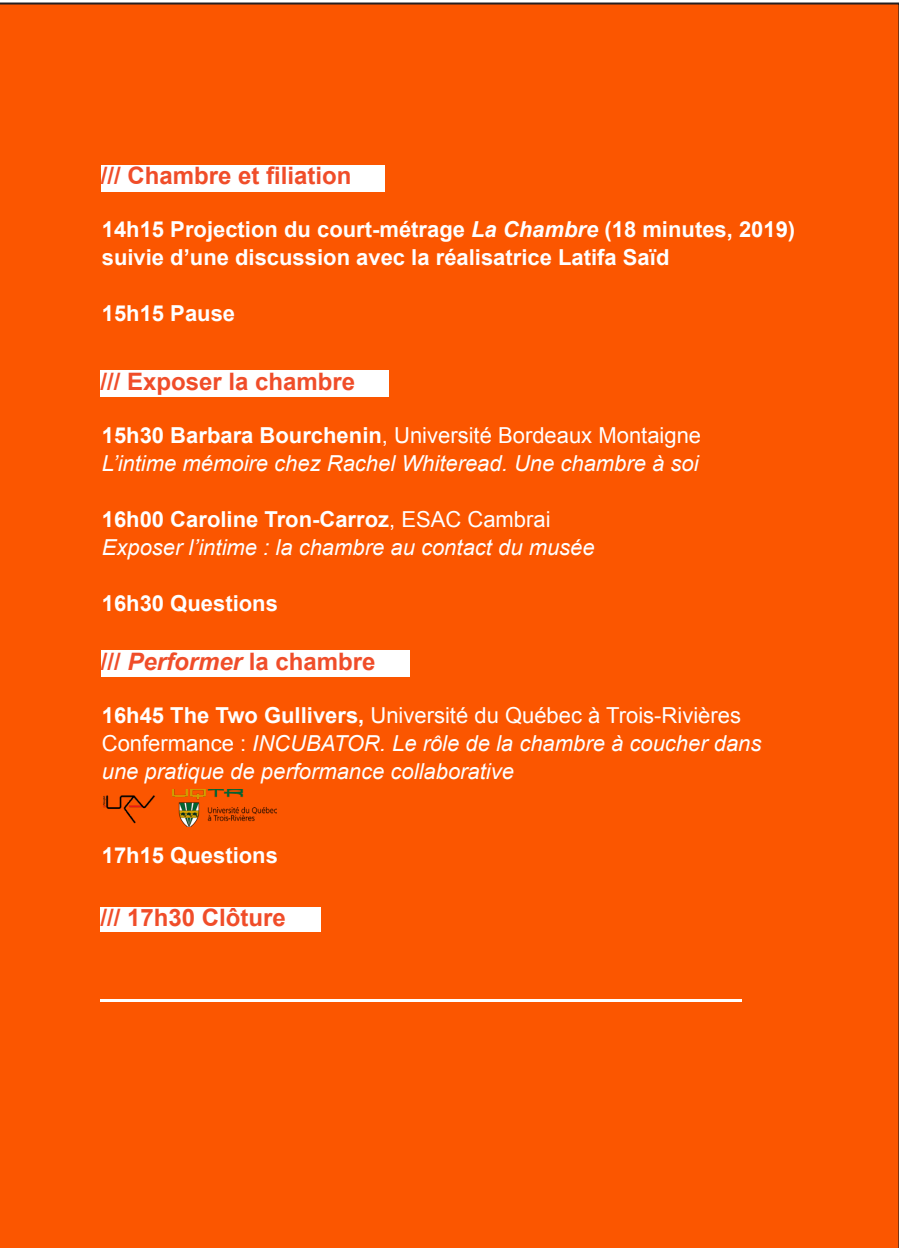
<style>
.page{position:relative;width:899px;height:1248px;background:#fff}
.page>*{position:absolute;margin:0;border:0;box-sizing:border-box;transform-origin:0 0}
.t1{font:700 24px "Arial";color:#f04d29}
.t2{font:700 22px/28px "Arial";color:#fff}
.t3{font:italic 22px/28px "Arial";color:#fff}
.t4{font:22px "Arial";color:#fff}
.s1{font-style:italic}
.s2{font-weight:700}
.s3{font-weight:400}
.s4{font-style:normal}
</style>
<div class="page">
<div style="left:0;top:3px;width:899px;height:1244px;background:#fb5600"></div>
<hr style="left:100px;top:999px;width:641px;height:2px;background:#fff">
<div style="left:101px;top:165px;width:283px;height:26px;background:#fff"></div>
<div style="left:100px;top:370px;width:289px;height:27px;background:#fff"></div>
<div style="left:101px;top:650px;width:308px;height:27px;background:#fff"></div>
<div style="left:100px;top:906px;width:220px;height:25px;background:#fff"></div>
<img style="left:100px;top:789px;width:58px;height:37px">
<img style="left:172px;top:789px;width:104px;height:37px">
<p class="t1" style="left:101px;top:160px;width:252px">/// Chambre et filiation</p>
<p class="t2" style="left:102px;top:215px;width:695px">14h15 Projection du court-métrage <span class="s1">La Chambre</span> (18 minutes, 2019) suivie d’une discussion avec la réalisatrice Latifa Saïd</p>
<p class="t2" style="left:102px;top:299px;width:135px">15h15 Pause</p>
<p class="t1" style="left:100px;top:365px;width:256px">/// Exposer la chambre</p>
<p class="t4" style="left:102px;top:420px;width:601px"><span class="s2">15h30 Barbara Bourchenin</span>, Université Bordeaux Montaigne</p>
<p class="t3" style="left:102px;top:449px;width:598px">L’intime mémoire chez Rachel Whiteread. Une chambre à soi</p>
<p class="t2" style="left:102px;top:505px;width:450px">16h00 Caroline Tron-Carroz<span class="s3">, ESAC Cambrai</span></p>
<p class="t3" style="left:102px;top:533px;width:494px">Exposer l’intime : la chambre au contact du musée</p>
<p class="t2" style="left:102px;top:589px;width:178px">16h30 Questions</p>
<p class="t1" style="left:101px;top:645px;width:276px">/// <span class="s1">Performer</span> la chambre</p>
<p class="t4" style="left:102px;top:700px;width:641px"><span class="s2">16h45 The Two Gullivers,</span> Université du Québec à Trois-Rivières</p>
<p class="t3" style="left:102px;top:729px;width:661px"><span class="s4">Confermance :</span> INCUBATOR. Le rôle de la chambre à coucher dans une pratique de performance collaborative</p>
<p class="t2" style="left:102px;top:841px;width:178px">17h15 Questions</p>
<p class="t1" style="left:100px;top:902px;width:187px">/// 17h30 Clôture</p>
</div>
